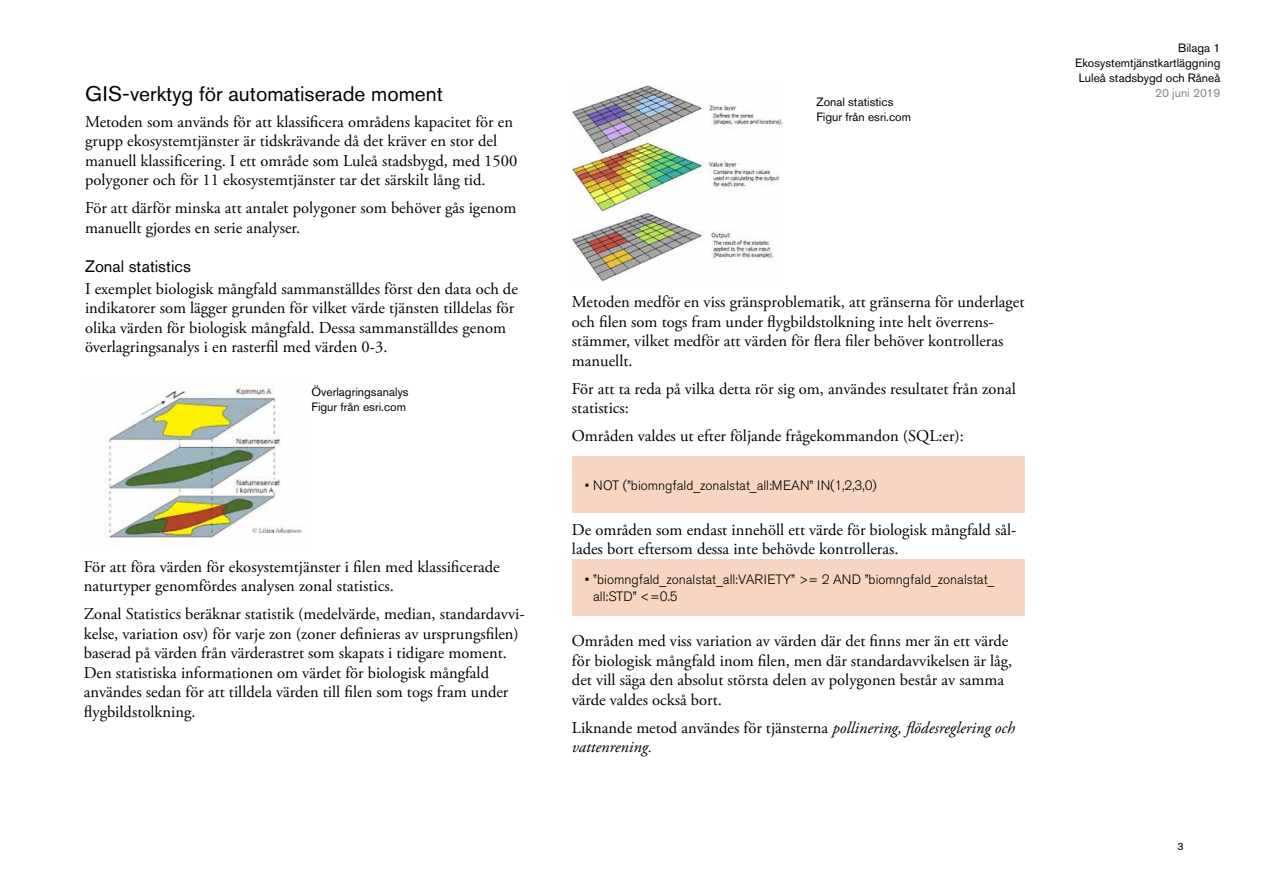
<style>
.page{position:relative;width:1263px;height:893px;background:#fff}
.page>*{position:absolute;margin:0;border:0;box-sizing:border-box;transform-origin:0 0}
.t1{font:21px "Akzidenz Grotesk Std";color:#000}
.t2{font:16.5px/19.5px "Adobe Garamond Pro";color:#000}
.t3{font:italic 16.5px/19.5px "Adobe Garamond Pro";color:#000}
.t4{font:16.5px "Akzidenz Grotesk Std";color:#000}
.t5{font:300 13.5px/16.5px "Akzidenz Grotesk Std";color:#000}
.t6{font:12px/15px "Akzidenz Grotesk Std";color:#000}
.t7{font:12px "Akzidenz Grotesk Std";color:#878787}
.t8{font:10.5px "Akzidenz Grotesk Std";color:#000}
.s1{font-style:normal}
</style>
<div class="page">
<img style="left:104px;top:384px;width:199px;height:161px">
<img style="left:572px;top:85px;width:211px;height:197px">
<div style="left:572px;top:457px;width:453px;height:56px;background:#f6d5c2"></div>
<div style="left:572px;top:559px;width:453px;height:56px;background:#f6d5c2"></div>
<p class="t1" style="left:85px;top:81px;width:359px">GIS-verktyg för automatiserade moment</p>
<p class="t2" style="left:85px;top:112px;width:434px">Metoden som används för att klassificera områdens kapacitet för en grupp ekosystemtjänster är tidskrävande då det kräver en stor del manuell klassificering. I ett område som Luleå stadsbygd, med 1500 polygoner och för 11 ekosystemtjänster tar det särskilt lång tid.</p>
<p class="t2" style="left:85px;top:199px;width:433px">För att därför minska att antalet polygoner som behöver gås igenom manuellt gjordes en serie analyser.</p>
<p class="t4" style="left:85px;top:257px;width:107px">Zonal statistics</p>
<p class="t2" style="left:85px;top:279px;width:434px">I exemplet biologisk mångfald sammanställdes först den data och de indikatorer som lägger grunden för vilket värde tjänsten tilldelas för olika värden för biologisk mångfald. Dessa sammanställdes genom överlagringsanalys i en rasterfil med värden 0-3.</p>
<p class="t6" style="left:311px;top:384px;width:99px">Överlagringsanalys<br>Figur från esri.com</p>
<p class="t2" style="left:84px;top:557px;width:417px">För att föra värden för ekosystemtjänster i filen med klassificerade naturtyper genomfördes analysen zonal statistics.</p>
<p class="t2" style="left:84px;top:605px;width:442px">Zonal Statistics beräknar statistik (medelvärde, median, standardavvi&shy;kelse, variation osv) för varje zon (zoner definieras av ursprungsfilen) baserad på värden från värderastret som skapats i tidigare moment.<br>Den statistiska informationen om värdet för biologisk mångfald användes sedan för att tilldela värden till filen som togs fram under flygbildstolkning.</p>
<p class="t6" style="left:816px;top:94px;width:96px">Zonal statistics<br>Figur från esri.com</p>
<p class="t2" style="left:572px;top:293px;width:454px">Metoden medför en viss gränsproblematik, att gränserna för underlaget och filen som togs fram under flygbildstolkning inte helt överrens&shy;stämmer, vilket medför att värden för flera filer behöver kontrolleras manuellt.</p>
<p class="t2" style="left:572px;top:379px;width:445px">För att ta reda på vilka detta rör sig om, användes resultatet från zonal statistics:</p>
<p class="t2" style="left:572px;top:427px;width:394px">Områden valdes ut efter följande frågekommandon (SQL:er):</p>
<p class="t5" style="left:585px;top:477px;width:294px">• NOT (”biomngfald_zonalstat_all:MEAN” IN(1,2,3,0)</p>
<p class="t2" style="left:572px;top:520px;width:446px">De områden som endast innehöll ett värde för biologisk mångfald sål&shy;lades bort eftersom dessa inte behövde kontrolleras.</p>
<p class="t5" style="left:593px;top:571px;width:403px;text-indent:-9px">• ”biomngfald_zonalstat_all:VARIETY” &gt;= 2 AND ”biomngfald_zonalstat_ all:STD” &lt;=0.5</p>
<p class="t2" style="left:572px;top:632px;width:442px">Områden med viss variation av värden där det finns mer än ett värde för biologisk mångfald inom filen, men där standardavvikelsen är låg, det vill säga den absolut största delen av polygonen består av samma värde valdes också bort.</p>
<p class="t3" style="left:572px;top:718px;width:444px"><span class="s1">Liknande metod användes för tjänsterna</span> pollinering, flödesreglering och vattenrening.</p>
<p class="t6" style="left:1075px;top:40px;width:147px;text-align:justify;text-indent:103px">Bilaga 1<br>Ekosystemtjänstkartläggning Luleå stadsbygd och Råneå</p>
<p class="t7" style="left:1155px;top:85px;width:67px">20 juni 2019</p>
<p class="t8" style="left:1177px;top:841px;width:8px">3</p>
</div>
